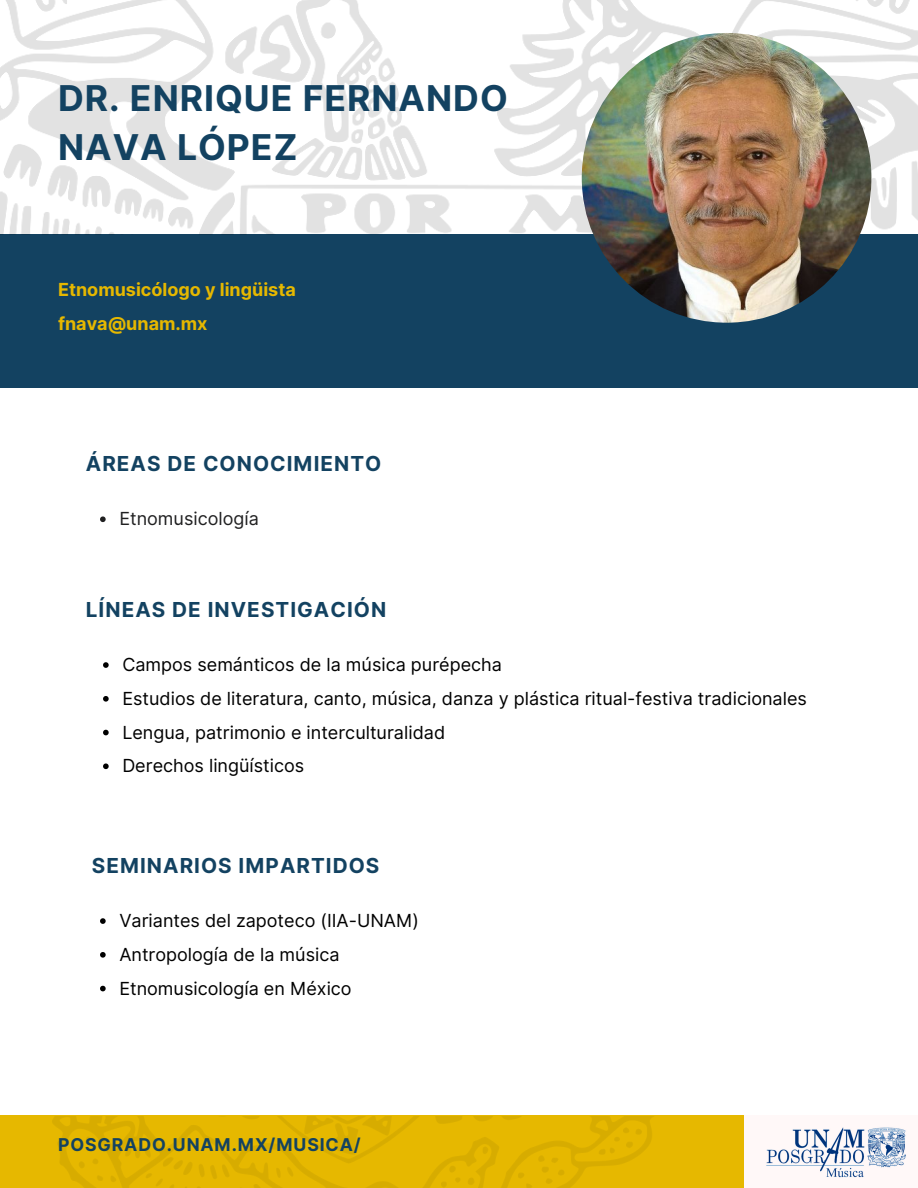
<style>
.page{position:relative;width:918px;height:1188px;background:#fff}
.page>*{position:absolute;margin:0;border:0;box-sizing:border-box;transform-origin:0 0}
.t1{font:700 35.55px/49.5px "Inter";letter-spacing:.03em;color:#134261}
.t2{font:700 20.7px "Inter";letter-spacing:.05em;color:#134261}
.t3{font:18px/33.8px "Inter";color:#000}
.t4{font:700 18px/33.8px "Inter";color:#e6b800}
.t5{font:18px "Inter";color:#202021}
.t6{font:700 17.7px "Inter";letter-spacing:.05em;color:#134261}
</style>
<div class="page">
<div style="left:0;top:1115px;width:751px;height:73px;background:linear-gradient(to right,#e2b400,#e4b703)"></div>
<div style="left:0;top:234px;width:918px;height:153px;background:#134261"></div>
<img style="left:0;top:0;width:918px;height:234px">
<img style="left:582px;top:33px;width:289px;height:290px;border-radius:50%">
<img style="left:745px;top:1115px;width:161px;height:73px">
<svg style="left:100px;top:516px;width:6px;height:6px"></svg>
<svg style="left:103px;top:662px;width:6px;height:6px"></svg>
<svg style="left:103px;top:696px;width:6px;height:6px"></svg>
<svg style="left:103px;top:730px;width:6px;height:5px"></svg>
<svg style="left:103px;top:763px;width:6px;height:6px"></svg>
<svg style="left:100px;top:918px;width:6px;height:6px"></svg>
<svg style="left:100px;top:952px;width:6px;height:6px"></svg>
<svg style="left:100px;top:986px;width:6px;height:5px"></svg>
<h1 class="t1" style="left:58px;top:73px;width:451px">DR. ENRIQUE FERNANDO<br>NAVA LÓPEZ</h1>
<p class="t4" style="left:58px;top:273px;width:239px">Etnomusicólogo y lingüista fnava@unam.mx</p>
<p class="t2" style="left:86px;top:451px;width:297px">ÁREAS DE CONOCIMIENTO</p>
<p class="t5" style="left:119px;top:508px;width:141px">Etnomusicología</p>
<p class="t2" style="left:86px;top:597px;width:302px">LÍNEAS DE INVESTIGACIÓN</p>
<p class="t3" style="left:122px;top:648px;width:686px">Campos semánticos de la música purépecha<br>Estudios de literatura, canto, música, danza y plástica ritual-festiva tradicionales Lengua, patrimonio e interculturalidad<br>Derechos lingüísticos</p>
<p class="t2" style="left:92px;top:853px;width:289px">SEMINARIOS IMPARTIDOS</p>
<p class="t3" style="left:119px;top:904px;width:301px">Variantes del zapoteco (IIA-UNAM)<br>Antropología de la música<br>Etnomusicología en México</p>
<p class="t6" style="left:58px;top:1134px;width:304px">POSGRADO.UNAM.MX/MUSICA/</p>
</div>
